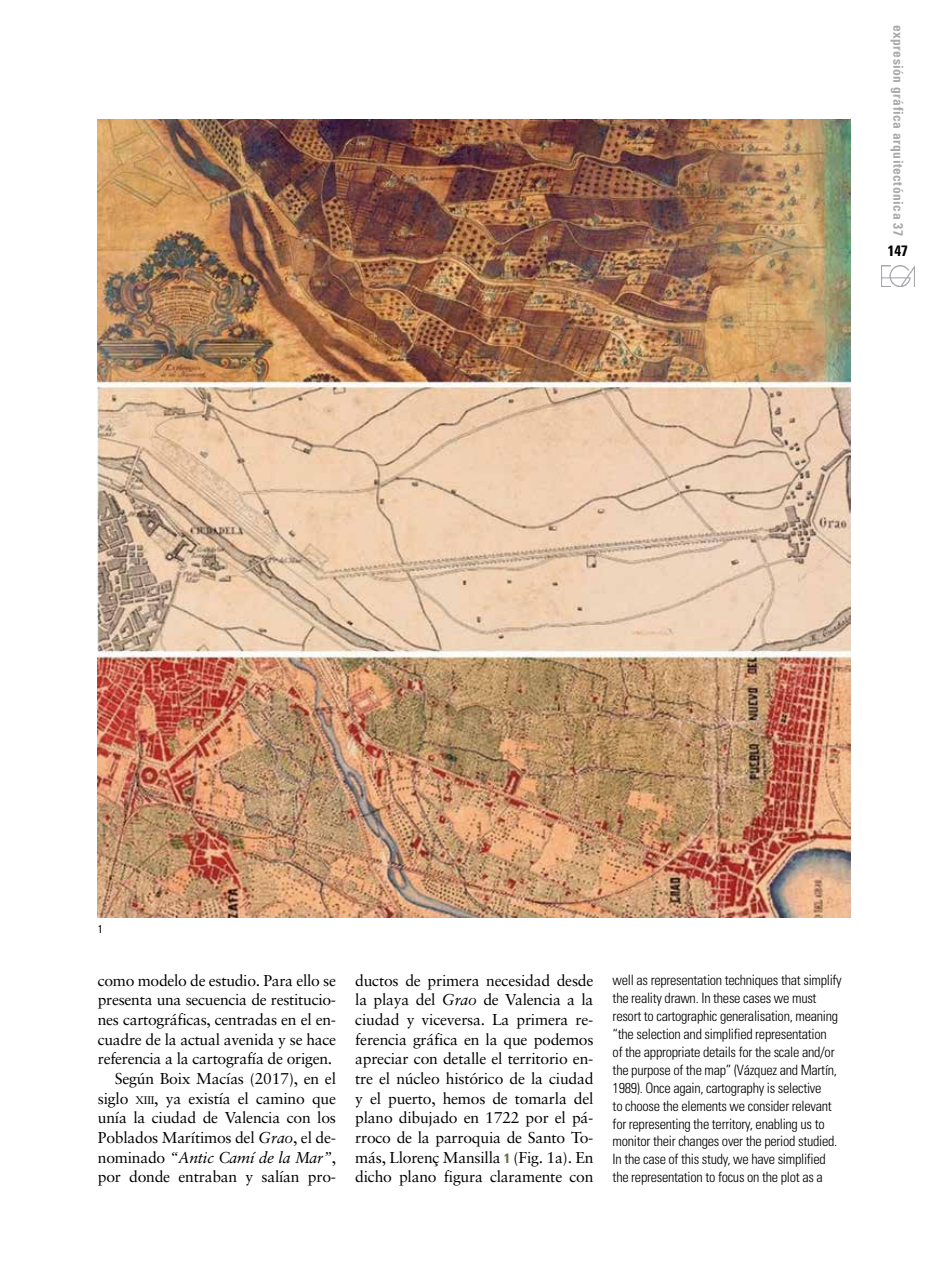
<style>
.page{position:relative;width:936px;height:1276px;background:#fff}
.page>*{position:absolute;margin:0;border:0;box-sizing:border-box;transform-origin:0 0}
.t1{font:15.75px/19.6px "Sabon";letter-spacing:-.015em;color:#000;text-align:justify}
.t2{font:700 condensed 15px "Univers";color:#000}
.t3{font:300 condensed 14.25px/18px "Univers";letter-spacing:-.02em;color:#000}
.t4{font:700 condensed 13.5px "Univers";letter-spacing:.035em;color:#a7a9ac}
.t5{font:condensed 11.25px "Univers";color:#000}
.s1{font-size:10.95px}
.s2{font-style:italic}
.s3{font-family:"Univers";font-weight:700;font-stretch:condensed;font-size:13.5px;color:#6e6b4a}
</style>
<div class="page">
<img style="left:881px;top:265px;width:33px;height:21px">
<img style="left:98px;top:119px;width:752px;height:798px">
<p class="t4" style="left:906px;top:25px;width:213px;rotate:90deg">expresión gráfica arquitectónica 37</p>
<p class="t2" style="left:887px;top:242px;width:21px">147</p>
<p class="t5" style="left:98px;top:922px;width:6px">1</p>
<p class="t1" style="left:98px;top:970px;width:240px;text-align:right">como modelo de estudio. Para ello se presenta una secuencia de restitucio&shy;nes cartográficas, centradas en el en&shy;cuadre de la actual avenida y se hace referencia a la cartografía de origen.<br>Según Boix Macías (2017), en el siglo <span class="s1">xiii</span>, ya existía el camino que unía la ciudad de Valencia con los Poblados Marítimos del <span class="s2">Grao</span>, el de&shy;nominado <span class="s2">“Antic Camí de la Mar”</span>, por donde entraban y salían pro-</p>
<p class="t1" style="left:355px;top:970px;width:240px">ductos de primera necesidad desde la playa del <span class="s2">Grao</span> de Valencia a la ciudad y viceversa. La primera re&shy;ferencia gráfica en la que podemos apreciar con detalle el territorio en&shy;tre el núcleo histórico de la ciudad y el puerto, hemos de tomarla del plano dibujado en 1722 por el pá&shy;rroco de la parroquia de Santo To&shy;más, Llorenç Mansilla <span class="s3">1</span> (Fig. 1a). En dicho plano figura claramente con</p>
<p class="t3" style="left:612px;top:971px;width:231px">well as representation techniques that simplify the reality drawn. In these cases we must resort to cartographic generalisation, meaning “the selection and simplified representation<br>of the appropriate details for the scale and/or the purpose of the map” (Vázquez and Martín, 1989). Once again, cartography is selective<br>to choose the elements we consider relevant for representing the territory, enabling us to monitor their changes over the period studied.<br>In the case of this study, we have simplified the representation to focus on the plot as a</p>
</div>
